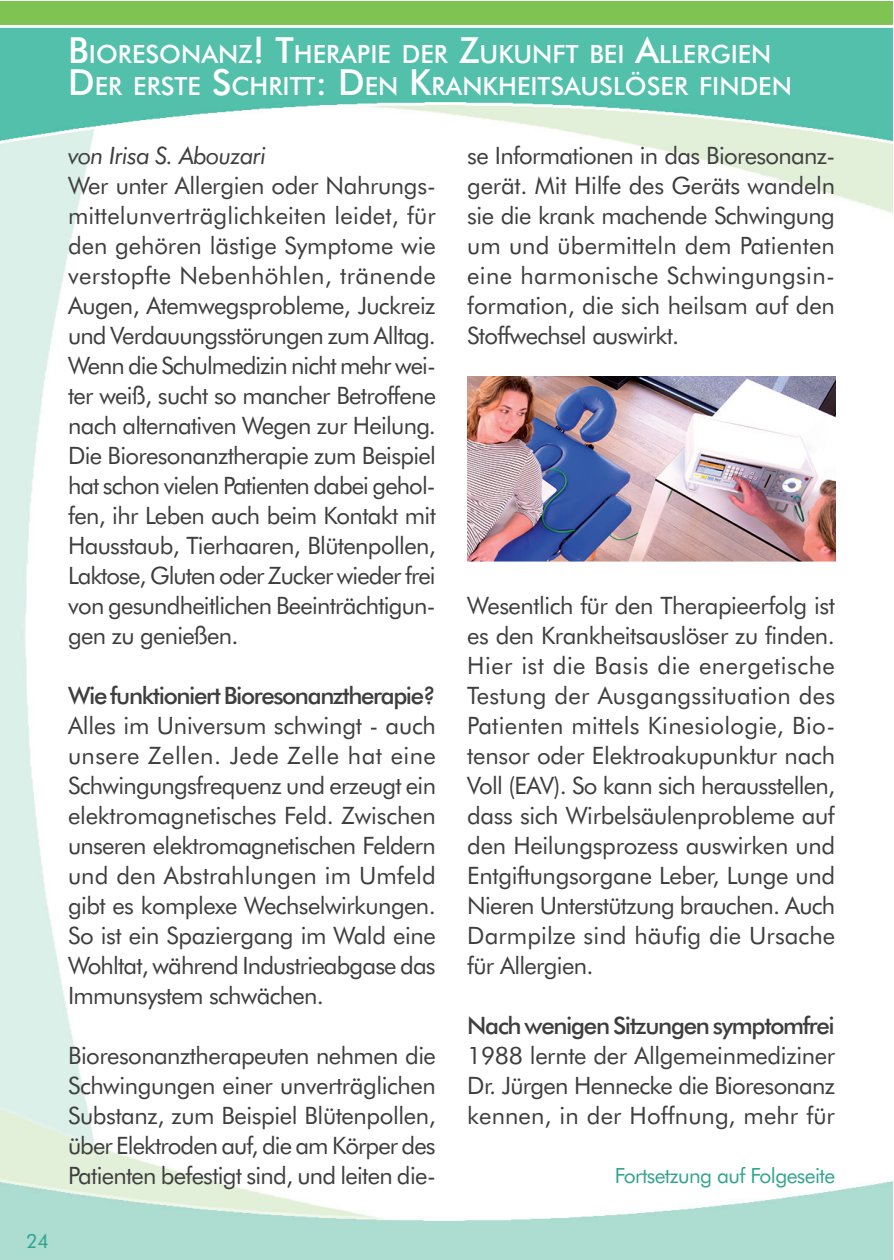
<style>
.page{position:relative;width:894px;height:1260px;background:#fff}
.page>*{position:absolute;margin:0;border:0;box-sizing:border-box;transform-origin:0 0}
.t1{font:500 25.2px/32.4px "Futura BT";color:#fff}
.t2{font:24px/30px "Futura BT";letter-spacing:-.03em;color:#3e3e3f;text-align:justify}
.t3{font:500 24px "Futura BT";letter-spacing:-.055em;color:#3e3e3f}
.t4{font:italic 24px "Futura BT";letter-spacing:-.03em;color:#3e3e3f}
.t5{font:21px "Futura BT";letter-spacing:-.03em;color:#33a48f}
.t6{font:19.5px "Futura BT";color:#33a48f}
.s1{font-size:36px}
</style>
<div class="page">
<img style="left:0;top:1px;width:893px;height:1259px">
<img style="left:467px;top:376px;width:369px;height:186px">
<p class="t6" style="left:26px;top:1233px;width:25px">24</p>
<p class="t1" style="left:68px;top:39px;width:725px"><span class="s1">B</span>IORESONANZ<span class="s1">! T</span>HERAPIE DER <span class="s1">Z</span>UKUNFT BEI <span class="s1">A</span>LLERGIEN<br><span class="s1">D</span>ER ERSTE <span class="s1">S</span>CHRITT<span class="s1">: D</span>EN <span class="s1">K</span>RANKHEITSAUSLÖSER FINDEN</p>
<p class="t4" style="left:68px;top:146px;width:200px">von Irisa S. Abouzari</p>
<p class="t2" style="left:68px;top:173px;width:370px">Wer unter Allergien oder Nahrungs&shy;mittelunverträglichkeiten leidet, für den gehören lästige Symptome wie verstopfte Nebenhöhlen, tränende Augen, Atemwegsprobleme, Juckreiz und Verdauungsstörungen zum Alltag.<br>Wenn die Schulmedizin nicht mehr wei&shy;ter weiß, sucht so mancher Betroffene nach alternativen Wegen zur Heilung.<br>Die Bioresonanztherapie zum Beispiel hat schon vielen Patienten dabei gehol&shy;fen, ihr Leben auch beim Kontakt mit Hausstaub, Tierhaaren, Blütenpollen, Laktose, Gluten oder Zucker wieder frei von gesundheitlichen Beeinträchtigun&shy;gen zu genießen.</p>
<p class="t3" style="left:68px;top:682px;width:369px">Wie funktioniert Bioresonanztherapie?</p>
<p class="t2" style="left:68px;top:713px;width:369px">Alles im Universum schwingt - auch unsere Zellen. Jede Zelle hat eine Schwingungsfrequenz und erzeugt ein elektromagnetisches Feld. Zwischen unseren elektromagnetischen Feldern und den Abstrahlungen im Umfeld gibt es komplexe Wechselwirkungen.<br>So ist ein Spaziergang im Wald eine Wohltat, während Industrieabgase das Immunsystem schwächen.</p>
<p class="t2" style="left:68px;top:1043px;width:369px">Bioresonanztherapeuten nehmen die Schwingungen einer unverträglichen Substanz, zum Beispiel Blütenpollen, über Elektroden auf, die am Körper des Patienten befestigt sind, und leiten die-</p>
<p class="t2" style="left:467px;top:142px;width:369px">se Informationen in das Bioresonanz&shy;gerät. Mit Hilfe des Geräts wandeln sie die krank machende Schwingung um und übermitteln dem Patienten eine harmonische Schwingungsin&shy;formation, die sich heilsam auf den Stoffwechsel auswirkt.</p>
<p class="t2" style="left:467px;top:592px;width:370px">Wesentlich für den Therapieerfolg ist es den Krankheitsauslöser zu finden.<br>Hier ist die Basis die energetische Testung der Ausgangssituation des Patienten mittels Kinesiologie, Bio&shy;tensor oder Elektroakupunktur nach Voll (EAV). So kann sich herausstellen, dass sich Wirbelsäulenprobleme auf den Heilungsprozess auswirken und Entgiftungsorgane Leber, Lunge und Nieren Unterstützung brauchen. Auch Darmpilze sind häufig die Ursache für Allergien.</p>
<p class="t3" style="left:467px;top:1011px;width:369px">Nach wenigen Sitzungen symptomfrei</p>
<p class="t2" style="left:467px;top:1042px;width:369px">1988 lernte der Allgemeinmediziner Dr. Jürgen Hennecke die Bioresonanz kennen, in der Hoffnung, mehr für</p>
<p class="t5" style="left:615px;top:1167px;width:222px">Fortsetzung auf Folgeseite</p>
</div>
